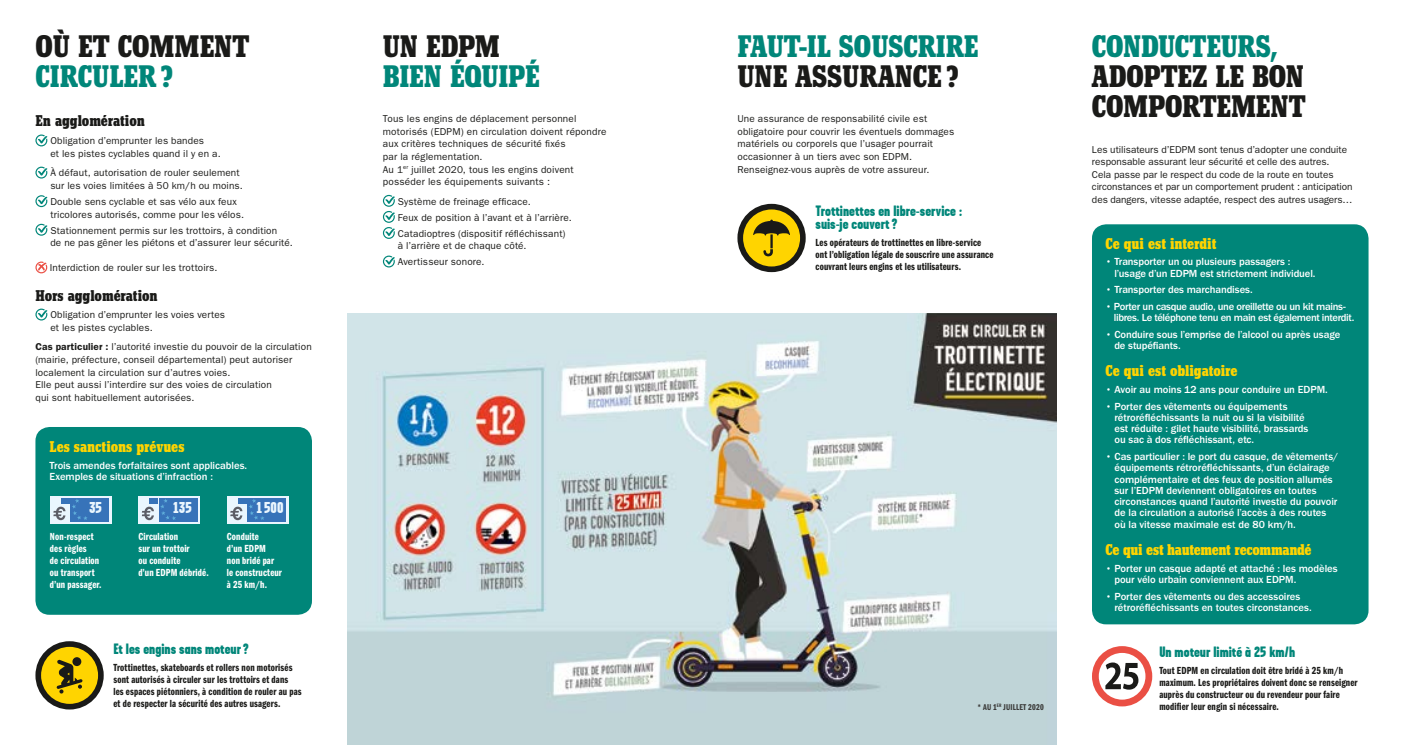
<style>
.page{position:relative;width:1404px;height:745px;background:#fff}
.page>*{position:absolute;margin:0;border:0;box-sizing:border-box;transform-origin:0 0}
.t1{font:700 condensed 32.5px/30px "Beton EF";color:#1a1a18}
.t2{font:700 condensed 32.5px "Beton EF";color:#008679}
.t3{font:700 condensed 16.25px "Beton EF";letter-spacing:-.005em;color:#ffd400}
.t4{font:700 condensed 16.25px "Beton EF";letter-spacing:-.005em;color:#1a1a18}
.t5{font:900 15.75px "Garage Gothic";color:#eaf6fe}
.t6{font:900 15px/13.1px "Garage Gothic";color:#008679}
.t7{font:500 10.62px/11.2px "ITC Franklin Gothic Std";letter-spacing:-.005em;color:#fff}
.t8{font:10.62px/11.9px "ITC Franklin Gothic Std Dm Cp";letter-spacing:.015em;color:#1a1a18}
.t9{font:10.62px/11.9px "ITC Franklin Gothic Std Dm Cp";letter-spacing:.015em;color:#fff}
.t10{font:500 10.62px/11.2px "ITC Franklin Gothic Std";letter-spacing:-.035em;color:#fff}
.t11{font:10px/12.5px "ITC Franklin Gothic Std";letter-spacing:.01em;color:#1a1a18}
.t12{font:8.75px "ITC Franklin Gothic Std Dm Cp";letter-spacing:.02em;color:#3b3b3a}
.s1{font-weight:600}
</style>
<div class="page">
<svg style="left:740px;top:206px;width:62px;height:63px"></svg>
<div style="left:737px;top:204px;width:68px;height:68px;border:6px solid #1a1a18;border-radius:50%"></div>
<img style="left:347px;top:313px;width:709px;height:431px">
<svg style="left:35px;top:134px;width:12px;height:12px"></svg>
<svg style="left:35px;top:166px;width:12px;height:12px"></svg>
<svg style="left:35px;top:195px;width:12px;height:12px"></svg>
<svg style="left:35px;top:224px;width:12px;height:11px"></svg>
<svg style="left:35px;top:261px;width:12px;height:12px"></svg>
<svg style="left:35px;top:308px;width:12px;height:12px"></svg>
<div style="left:1091px;top:224px;width:277px;height:400px;background:#008679;border-radius:14px"></div>
<svg style="left:752px;top:219px;width:38px;height:37px"></svg>
<svg style="left:38px;top:643px;width:63px;height:63px;background:#dbb603"></svg>
<div style="left:35px;top:640px;width:69px;height:69px;border:6px solid #1a1a18;border-radius:50%"></div>
<svg style="left:72px;top:656px;width:9px;height:9px"></svg>
<svg style="left:56px;top:659px;width:27px;height:34px"></svg>
<svg style="left:1092px;top:646px;width:60px;height:60px"></svg>
<div style="left:35px;top:426px;width:277px;height:188px;background:#008679;border-radius:14px"></div>
<svg style="left:50px;top:496px;width:62px;height:27px"></svg>
<div style="left:61px;top:497px;width:8px;height:6px;background:#3773b9"></div>
<div style="left:71px;top:497px;width:38px;height:24px;background:#3773b9"></div>
<svg style="left:53px;top:506px;width:12px;height:14px"></svg>
<svg style="left:72px;top:499px;width:15px;height:21px"></svg>
<div style="left:138px;top:495px;width:62px;height:28px;background:#eaf6fe"></div>
<div style="left:149px;top:497px;width:9px;height:6px;background:#3773b9"></div>
<div style="left:159px;top:497px;width:39px;height:24px;background:#3773b9"></div>
<svg style="left:142px;top:506px;width:12px;height:14px"></svg>
<svg style="left:160px;top:499px;width:16px;height:21px"></svg>
<svg style="left:227px;top:496px;width:61px;height:27px"></svg>
<div style="left:238px;top:497px;width:8px;height:6px;background:#3773b9"></div>
<div style="left:247px;top:497px;width:39px;height:24px;background:#3773b9"></div>
<svg style="left:230px;top:506px;width:12px;height:14px"></svg>
<svg style="left:249px;top:499px;width:15px;height:21px"></svg>
<svg style="left:383px;top:195px;width:12px;height:44px"></svg>
<svg style="left:383px;top:255px;width:12px;height:12px"></svg>
<h1 class="t1" style="left:35px;top:32px;width:215px">OÙ ET COMMENT</h1>
<h1 class="t2" style="left:35px;top:59px;width:139px">CIRCULER?</h1>
<h2 class="t4" style="left:35px;top:112px;width:111px">En agglomération</h2>
<p class="t11" style="left:50px;top:135px;width:172px">Obligation d’emprunter les bandes<br>et les pistes cyclables quand il y en a.</p>
<p class="t11" style="left:50px;top:167px;width:194px">À défaut, autorisation de rouler seulement sur les voies limitées à 50 km/h ou moins.</p>
<p class="t11" style="left:50px;top:195px;width:195px">Double sens cyclable et sas vélo aux feux tricolores autorisés, comme pour les vélos.</p>
<p class="t11" style="left:50px;top:224px;width:244px">Stationnement permis sur les trottoirs, à condition<br>de ne pas gêner les piétons et d’assurer leur sécurité.</p>
<p class="t11" style="left:50px;top:261px;width:169px">Interdiction de rouler sur les trottoirs.</p>
<h2 class="t4" style="left:35px;top:286px;width:124px">Hors agglomération</h2>
<p class="t11" style="left:50px;top:308px;width:176px">Obligation d’emprunter les voies vertes et les pistes cyclables.</p>
<p class="t11" style="left:35px;top:340px;width:278px"><span class="s1">Cas particulier :</span> l’autorité investie du pouvoir de la circulation (mairie, préfecture, conseil départemental) peut autoriser localement la circulation sur d’autres voies.<br>Elle peut aussi l’interdire sur des voies de circulation<br>qui sont habituellement autorisées.</p>
<h2 class="t3" style="left:50px;top:437px;width:136px">Les sanctions prévues</h2>
<p class="t7" style="left:50px;top:459px;width:199px">Trois amendes forfaitaires sont applicables.<br>Exemples de situations d’infraction :</p>
<h3 class="t5" style="left:89px;top:499px;width:14px">35</h3>
<h3 class="t5" style="left:173px;top:499px;width:20px">135</h3>
<h3 class="t5" style="left:256px;top:499px;width:29px">1500</h3>
<p class="t9" style="left:50px;top:530px;width:53px">Non-respect des règles<br>de circulation ou transport d’un passager.</p>
<p class="t9" style="left:138px;top:530px;width:72px">Circulation<br>sur un trottoir<br>ou conduite<br>d’un EDPM débridé.</p>
<p class="t9" style="left:227px;top:530px;width:57px">Conduite<br>d’un EDPM<br>non bridé par le constructeur à 25 km/h.</p>
<h3 class="t6" style="left:113px;top:642px;width:137px">Et les engins sans moteur ?</h3>
<p class="t8" style="left:113px;top:661px;width:190px">Trottinettes, skateboards et rollers non motorisés sont autorisés à circuler sur les trottoirs et dans<br>les espaces piétonniers, à condition de rouler au pas et de respecter la sécurité des autres usagers.</p>
<h1 class="t1" style="left:383px;top:32px;width:118px">UN EDPM</h1>
<h1 class="t2" style="left:383px;top:59px;width:158px">BIEN ÉQUIPÉ</h1>
<p class="t11" style="left:383px;top:113px;width:225px">Tous les engins de déplacement personnel motorisés (EDPM) en circulation doivent répondre aux critères techniques de sécurité fixés<br>par la réglementation.<br>Au 1<sup>er</sup> juillet 2020, tous les engins doivent posséder les équipements suivants :</p>
<p class="t11" style="left:398px;top:193px;width:175px;line-height:16px">Système de freinage efficace.<br>Feux de position à l’avant et à l’arrière.<br>Catadioptres (dispositif réfléchissant)</p>
<p class="t11" style="left:398px;top:238px;width:130px;line-height:16px">à l’arrière et de chaque côté.<br>Avertisseur sonore.</p>
<h1 class="t2" style="left:737px;top:29px;width:242px">FAUT-IL SOUSCRIRE</h1>
<h1 class="t1" style="left:737px;top:62px;width:223px">UNE ASSURANCE ?</h1>
<p class="t11" style="left:737px;top:113px;width:218px">Une assurance de responsabilité civile est obligatoire pour couvrir les éventuels dommages matériels ou corporels que l’usager pourrait occasionner à un tiers avec son EDPM.<br>Renseignez-vous auprès de votre assureur.</p>
<h3 class="t6" style="left:815px;top:204px;width:148px">Trottinettes en libre-service : suis-je couvert ?</h3>
<p class="t8" style="left:815px;top:237px;width:179px">Les opérateurs de trottinettes en libre-service ont l’obligation légale de souscrire une assurance couvrant leurs engins et les utilisateurs.</p>
<p class="t12" style="left:977px;top:701px;width:68px">* AU 1<sup>ER</sup> JUILLET 2020</p>
<h1 class="t2" style="left:1091px;top:29px;width:188px">CONDUCTEURS,</h1>
<h1 class="t1" style="left:1091px;top:62px;width:215px">ADOPTEZ LE BON<br>COMPORTEMENT</h1>
<p class="t11" style="left:1091px;top:143px;width:262px">Les utilisateurs d’EDPM sont tenus d’adopter une conduite responsable assurant leur sécurité et celle des autres.<br>Cela passe par le respect du code de la route en toutes circonstances et par un comportement prudent : anticipation des dangers, vitesse adaptée, respect des autres usagers…</p>
<h2 class="t3" style="left:1105px;top:234px;width:112px">Ce qui est interdit</h2>
<p class="t7" style="left:1114px;top:256px;width:202px;text-indent:-9px">• Transporter un ou plusieurs passagers : l’usage d’un EDPM est strictement individuel.</p>
<p class="t7" style="left:1105px;top:284px;width:149px">• Transporter des marchandises.</p>
<p class="t10" style="left:1113px;top:300px;width:242px;text-indent:-8px">• Porter un casque audio, une oreillette ou un kit mains&shy;libres. Le téléphone tenu en main est également interdit.</p>
<p class="t7" style="left:1114px;top:328px;width:227px;text-indent:-9px">• Conduire sous l’emprise de l’alcool ou après usage de stupéfiants.</p>
<h2 class="t3" style="left:1105px;top:362px;width:134px">Ce qui est obligatoire</h2>
<p class="t7" style="left:1105px;top:384px;width:224px">• Avoir au moins 12 ans pour conduire un EDPM.</p>
<p class="t7" style="left:1114px;top:400px;width:195px;text-indent:-9px">• Porter des vêtements ou équipements rétroréfléchissants la nuit ou si la visibilité est réduite : gilet haute visibilité, brassards ou sac à dos réfléchissant, etc.</p>
<p class="t7" style="left:1114px;top:450px;width:225px;text-indent:-9px">• Cas particulier : le port du casque, de vêtements/ équipements rétroréfléchissants, d’un éclairage complémentaire et des feux de position allumés sur l’EDPM deviennent obligatoires en toutes circonstances quand l’autorité investie du pouvoir de la circulation a autorisé l’accès à des routes où la vitesse maximale est de 80 km/h.</p>
<h2 class="t3" style="left:1105px;top:540px;width:208px">Ce qui est hautement recommandé</h2>
<p class="t7" style="left:1114px;top:562px;width:225px;text-indent:-9px">• Porter un casque adapté et attaché : les modèles pour vélo urbain conviennent aux EDPM.</p>
<p class="t7" style="left:1114px;top:590px;width:199px;text-indent:-9px">• Porter des vêtements ou des accessoires rétroréfléchissants en toutes circonstances.</p>
<h3 class="t6" style="left:1159px;top:644px;width:137px">Un moteur limité à 25 km/h</h3>
<p class="t8" style="left:1159px;top:664px;width:200px">Tout EDPM en circulation doit être bridé à 25 km/h maximum. Les propriétaires doivent donc se renseigner auprès du constructeur ou du revendeur pour faire modifier leur engin si nécessaire.</p>
</div>
